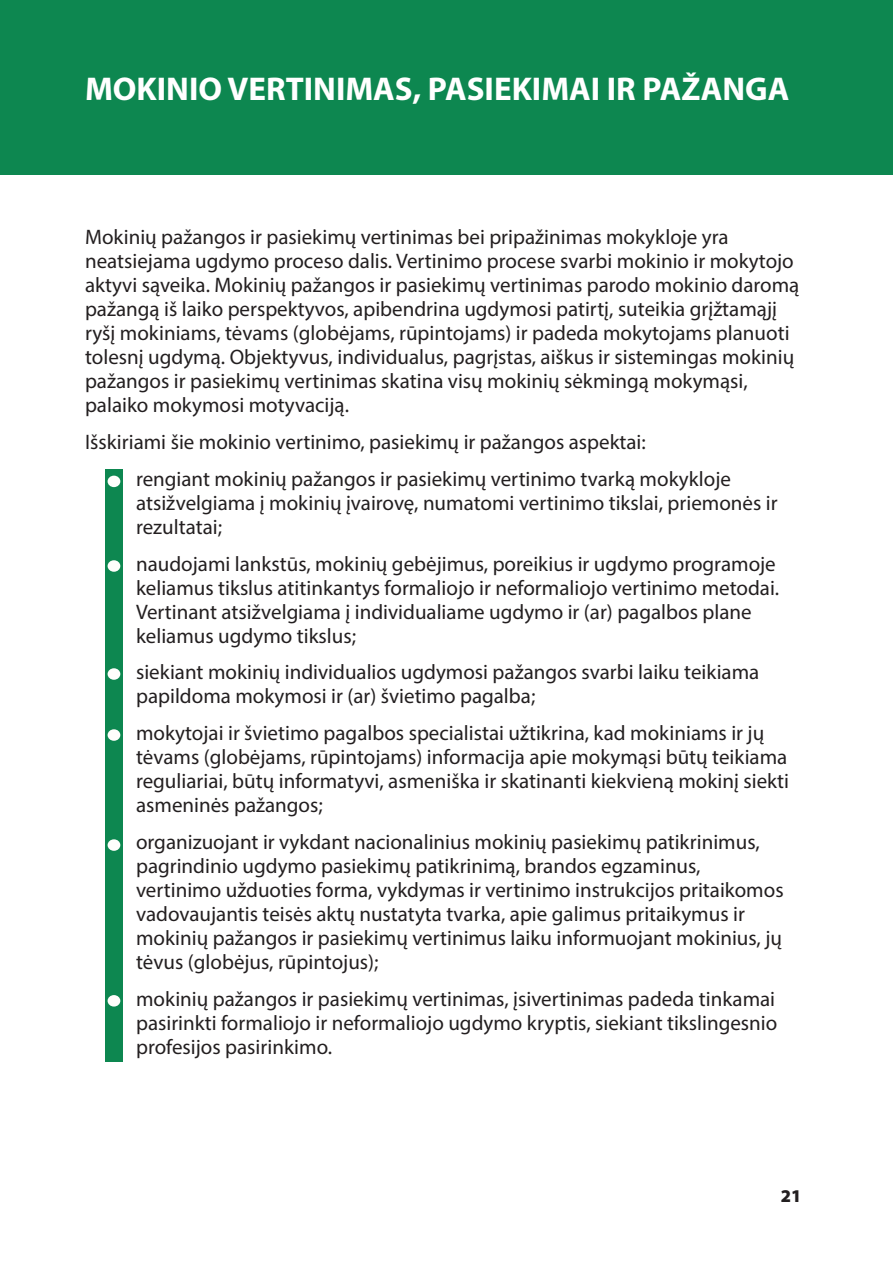
<style>
.page{position:relative;width:893px;height:1263px;background:#fff}
.page>*{position:absolute;margin:0;border:0;box-sizing:border-box;transform-origin:0 0}
.t1{font:700 33px "Myriad Pro";color:#fff}
.t2{font:21px/24px "Myriad Pro";color:#231f20}
.t3{font:900 18px "Myriad Pro";color:#231f20}
</style>
<div class="page">
<div style="left:0;top:0;width:893px;height:174px;background:#0d8750"></div>
<div style="left:105px;top:469px;width:17px;height:593px;background:#0d8750"></div>
<div style="left:108px;top:476px;width:12px;height:11px;background:#fffefc;border-radius:50%"></div>
<div style="left:108px;top:560px;width:12px;height:12px;background:#fffefc;border-radius:50%"></div>
<div style="left:108px;top:668px;width:12px;height:12px;background:#fffefc;border-radius:50%"></div>
<div style="left:108px;top:839px;width:12px;height:12px;background:#fffefc;border-radius:50%"></div>
<div style="left:108px;top:995px;width:12px;height:11px;background:#fffefc;border-radius:50%"></div>
<div style="left:108px;top:729px;width:12px;height:12px;background:#fffefc;border-radius:50%"></div>
<p class="t1" style="left:85px;top:68px;width:706px">MOKINIO VERTINIMAS, PASIEKIMAI IR PAŽANGA</p>
<p class="t2" style="left:85px;top:225px;width:716px">Mokinių pažangos ir pasiekimų vertinimas bei pripažinimas mokykloje yra neatsiejama ugdymo proceso dalis. Vertinimo procese svarbi mokinio ir mokytojo aktyvi sąveika. Mokinių pažangos ir pasiekimų vertinimas parodo mokinio daromą pažangą iš laiko perspektyvos, apibendrina ugdymosi patirtį, suteikia grįžtamąjį ryšį mokiniams, tėvams (globėjams, rūpintojams) ir padeda mokytojams planuoti tolesnį ugdymą. Objektyvus, individualus, pagrįstas, aiškus ir sistemingas mokinių pažangos ir pasiekimų vertinimas skatina visų mokinių sėkmingą mokymąsi, palaiko mokymosi motyvaciją.</p>
<p class="t2" style="left:85px;top:430px;width:562px">Išskiriami šie mokinio vertinimo, pasiekimų ir pažangos aspektai:</p>
<p class="t2" style="left:136px;top:466px;width:643px;text-indent:-27px">• rengiant mokinių pažangos ir pasiekimų vertinimo tvarką mokykloje atsižvelgiama į mokinių įvairovę, numatomi vertinimo tikslai, priemonės ir rezultatai;</p>
<p class="t2" style="left:136px;top:551px;width:645px;text-indent:-27px">• naudojami lankstūs, mokinių gebėjimus, poreikius ir ugdymo programoje keliamus tikslus atitinkantys formaliojo ir neformaliojo vertinimo metodai.<br>Vertinant atsižvelgiama į individualiame ugdymo ir (ar) pagalbos plane keliamus ugdymo tikslus;</p>
<p class="t2" style="left:136px;top:660px;width:625px;text-indent:-27px">• siekiant mokinių individualios ugdymosi pažangos svarbi laiku teikiama papildoma mokymosi ir (ar) švietimo pagalba;</p>
<p class="t2" style="left:136px;top:721px;width:654px;text-indent:-27px">• mokytojai ir švietimo pagalbos specialistai užtikrina, kad mokiniams ir jų tėvams (globėjams, rūpintojams) informacija apie mokymąsi būtų teikiama reguliariai, būtų informatyvi, asmeniška ir skatinanti kiekvieną mokinį siekti asmeninės pažangos;</p>
<p class="t2" style="left:136px;top:829px;width:649px;text-indent:-27px">• organizuojant ir vykdant nacionalinius mokinių pasiekimų patikrinimus, pagrindinio ugdymo pasiekimų patikrinimą, brandos egzaminus, vertinimo užduoties forma, vykdymas ir vertinimo instrukcijos pritaikomos vadovaujantis teisės aktų nustatyta tvarka, apie galimus pritaikymus ir mokinių pažangos ir pasiekimų vertinimus laiku informuojant mokinius, jų tėvus (globėjus, rūpintojus);</p>
<p class="t2" style="left:136px;top:986px;width:643px;text-align:justify;text-indent:-27px">• mokinių pažangos ir pasiekimų vertinimas, įsivertinimas padeda tinkamai pasirinkti formaliojo ir neformaliojo ugdymo kryptis, siekiant tikslingesnio profesijos pasirinkimo.</p>
<p class="t3" style="left:781px;top:1186px;width:22px">21</p>
</div>
